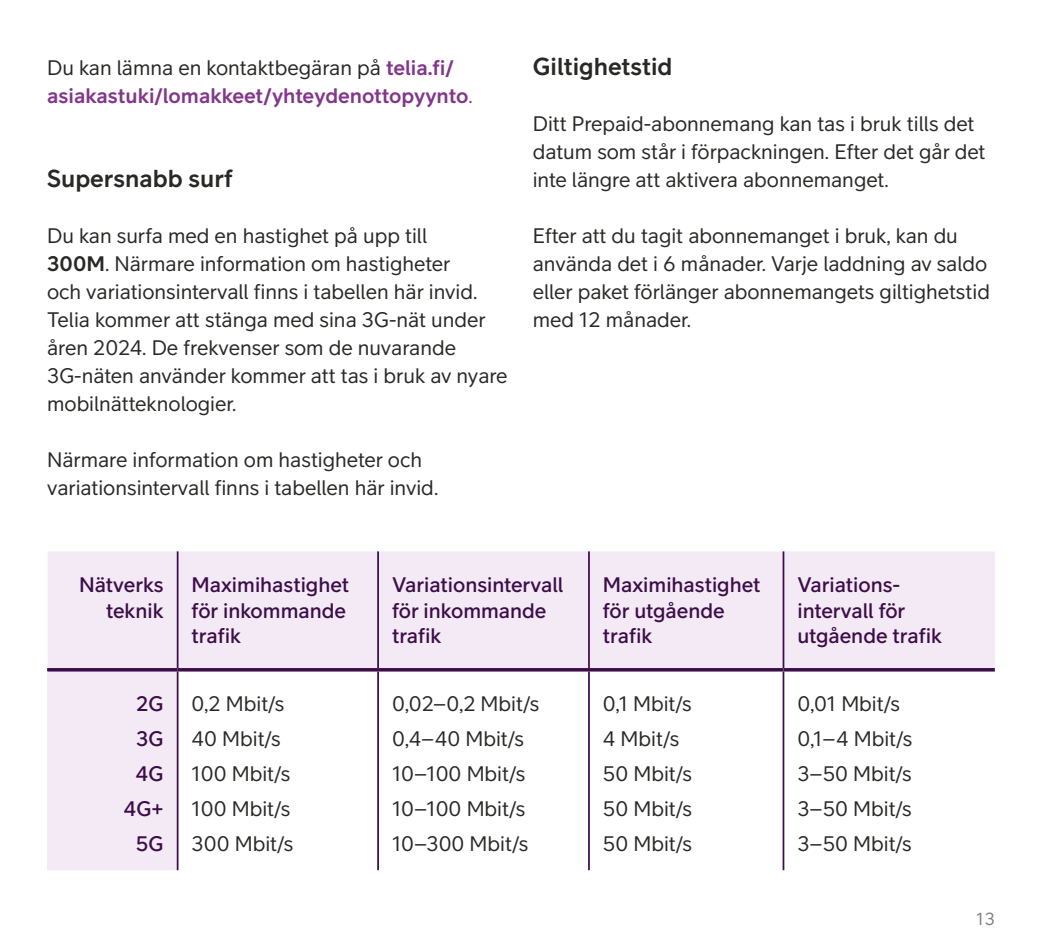
<style>
.page{position:relative;width:1042px;height:943px;background:#fff}
.page>*{position:absolute;margin:0;border:0;box-sizing:border-box;transform-origin:0 0}
.t1{font:700 24.5px "Telia Sans";color:#282827}
.t2{font:21px/35px "Telia Sans";color:#282827}
.t3{font:500 21px/25.2px "Telia Sans";color:#3c0d49}
.t4{font:700 21px/28px "Telia Sans";color:#82368c}
.t5{font:17.5px "Telia Sans";color:#282827}
.s1{font-weight:400;color:#282827}
.s2{font-weight:400}
.s3{font-weight:700}
</style>
<div class="page">
<div style="left:784px;top:551px;width:211px;height:117px;background:#f3eaf5"></div>
<svg style="left:48px;top:551px;width:734px;height:319px"></svg>
<hr style="left:177px;top:551px;width:1px;height:117px;background:#3c0d49">
<hr style="left:377px;top:551px;width:2px;height:117px;background:#3c0d49">
<hr style="left:588px;top:551px;width:2px;height:117px;background:#3c0d49">
<hr style="left:782px;top:551px;width:2px;height:117px;background:#3c0d49">
<hr style="left:47px;top:668px;width:131px;height:3px;background:#3c0d49">
<hr style="left:177px;top:671px;width:1px;height:199px;background:#3c0d49">
<hr style="left:178px;top:668px;width:200px;height:3px;background:#3c0d49">
<hr style="left:377px;top:671px;width:2px;height:199px;background:#3c0d49">
<hr style="left:378px;top:668px;width:211px;height:3px;background:#3c0d49">
<hr style="left:588px;top:671px;width:2px;height:199px;background:#3c0d49">
<hr style="left:589px;top:668px;width:194px;height:3px;background:#3c0d49">
<hr style="left:782px;top:671px;width:2px;height:199px;background:#3c0d49">
<hr style="left:783px;top:668px;width:212px;height:3px;background:#3c0d49">
<hr style="left:47px;top:671px;width:1px;height:199px;background:#f3eaf5">
<p class="t4" style="left:47px;top:54px;width:427px"><span class="s1">Du kan lämna en kontaktbegäran på</span> telia.fi/ asiakastuki/lomakkeet/yhteydenottopyynto<span class="s2">.</span></p>
<p class="t1" style="left:47px;top:165px;width:187px">Supersnabb surf</p>
<p class="t2" style="left:47px;top:222px;width:462px;line-height:28px">Du kan surfa med en hastighet på upp till<br><span class="s3">300M</span>. Närmare information om hastigheter<br>och variationsintervall finns i tabellen här invid.<br>Telia kommer att stänga med sina 3G-nät under åren 2024. De frekvenser som de nuvarande 3G-näten använder kommer att tas i bruk av nyare mobilnätteknologier.</p>
<p class="t2" style="left:47px;top:446px;width:393px;line-height:28px">Närmare information om hastigheter och variationsintervall finns i tabellen här invid.</p>
<p class="t1" style="left:533px;top:53px;width:141px">Giltighetstid</p>
<p class="t2" style="left:533px;top:110px;width:454px;line-height:28px">Ditt Prepaid-abonnemang kan tas i bruk tills det datum som står i förpackningen. Efter det går det inte längre att aktivera abonnemanget.</p>
<p class="t2" style="left:533px;top:222px;width:459px;line-height:28px">Efter att du tagit abonnemanget i bruk, kan du använda det i 6 månader. Varje laddning av saldo eller paket förlänger abonnemangets giltighetstid med 12 månader.</p>
<p class="t3" style="left:79px;top:573px;width:86px;text-align:right">Nätverks teknik</p>
<p class="t3" style="left:192px;top:573px;width:159px">Maximihastighet för inkommande trafik</p>
<p class="t3" style="left:392px;top:573px;width:173px">Variationsintervall för inkommande trafik</p>
<p class="t3" style="left:603px;top:573px;width:159px">Maximihastighet för utgående trafik</p>
<p class="t3" style="left:797px;top:573px;width:146px">Variations&shy;intervall för utgående trafik</p>
<p class="t3" style="left:124px;top:686px;width:42px;line-height:35px;text-align:center">2G<br>3G<br>4G<br>4G+<br>5G</p>
<p class="t2" style="left:192px;top:686px;width:103px">0,2 Mbit/s<br>40 Mbit/s<br>100 Mbit/s<br>100 Mbit/s<br>300 Mbit/s</p>
<p class="t2" style="left:392px;top:686px;width:149px">0,02–0,2 Mbit/s<br>0,4–40 Mbit/s<br>10–100 Mbit/s<br>10–100 Mbit/s<br>10–300 Mbit/s</p>
<p class="t2" style="left:603px;top:686px;width:90px">0,1 Mbit/s<br>4 Mbit/s<br>50 Mbit/s<br>50 Mbit/s<br>50 Mbit/s</p>
<p class="t2" style="left:797px;top:686px;width:116px">0,01 Mbit/s<br>0,1–4 Mbit/s<br>3–50 Mbit/s<br>3–50 Mbit/s<br>3–50 Mbit/s</p>
<p class="t5" style="left:977px;top:909px;width:19px">13</p>
</div>
